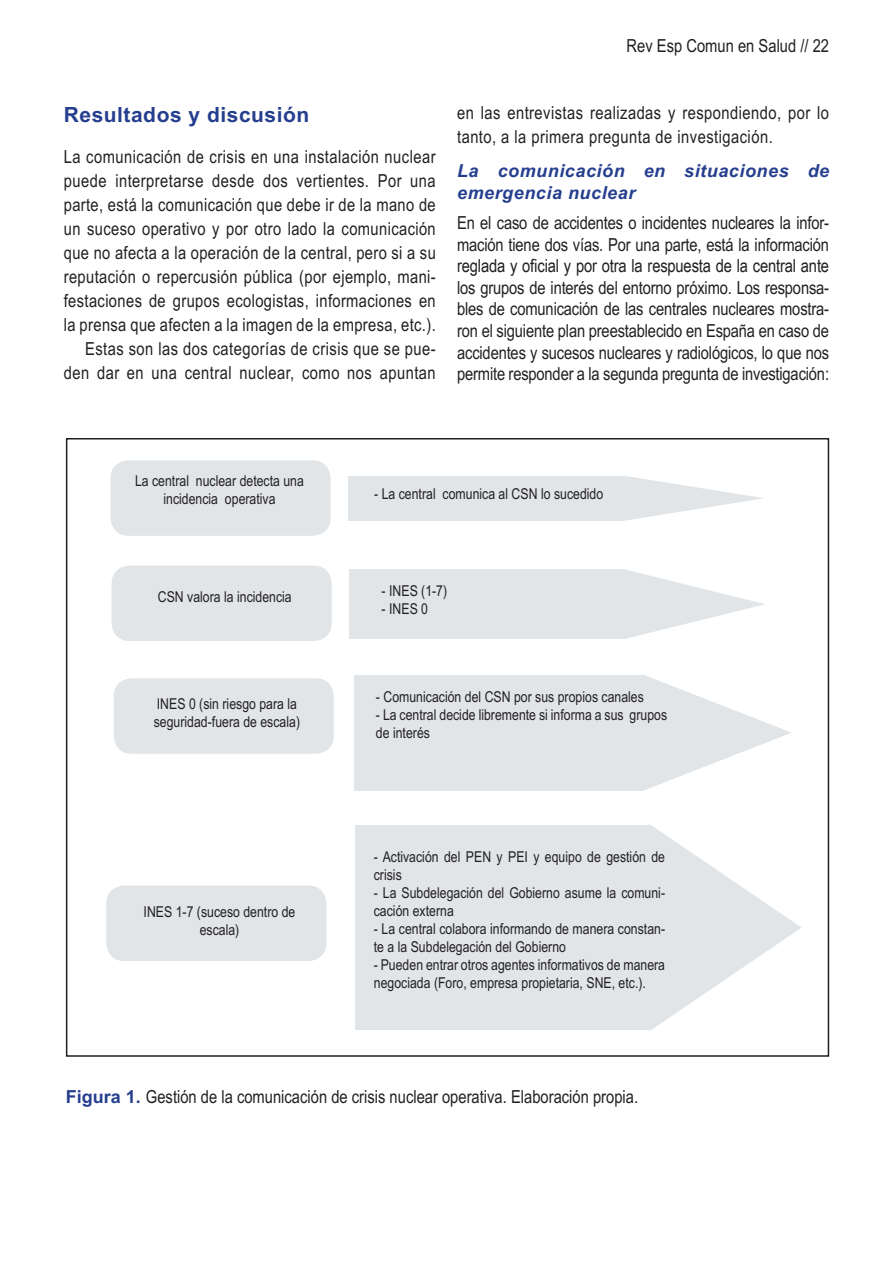
<style>
.page{position:relative;width:893px;height:1263px;background:#fff}
.page>*{position:absolute;margin:0;border:0;box-sizing:border-box;transform-origin:0 0}
.t1{font:21px "Arial Bold MT2";letter-spacing:.025em;color:#253f8e}
.t2{font:18px/24px "Arial Narrow 2";letter-spacing:.02em;color:#231f20;text-align:justify}
.t3{font:18px "Arial Narrow 2";color:#231f20}
.t4{font:italic 700 18px/21.6px "Arial";letter-spacing:.03em;color:#253f8e}
.t5{font:15px/18px "Arial Narrow 2";color:#231f20}
.s1{font-family:"Arial Narrow"}
.s2{font-family:"Arial Bold MT2";color:#253f8e}
</style>
<div class="page">
<svg style="left:649px;top:824px;width:152px;height:207px"></svg>
<div style="left:355px;top:825px;width:296px;height:205px;background:#e1e5e8"></div>
<svg style="left:624px;top:476px;width:140px;height:45px"></svg>
<div style="left:349px;top:476px;width:275px;height:45px;background:#e1e5e8"></div>
<div style="left:111px;top:460px;width:220px;height:76px;background:#e1e5e8;border-radius:18px"></div>
<div style="left:112px;top:566px;width:220px;height:75px;background:#e1e5e8;border-radius:18px"></div>
<div style="left:114px;top:678px;width:220px;height:76px;background:#e1e5e8;border-radius:18px"></div>
<div style="left:106px;top:885px;width:220px;height:76px;background:#e1e5e8;border-radius:18px"></div>
<svg style="left:623px;top:569px;width:142px;height:70px"></svg>
<div style="left:349px;top:570px;width:276px;height:69px;background:#e1e5e8"></div>
<svg style="left:642px;top:675px;width:149px;height:116px"></svg>
<div style="left:354px;top:675px;width:290px;height:115px;background:#e1e5e8"></div>
<p class="t1" style="left:64px;top:101px;width:247px">Resultados y discusión</p>
<p class="t2" style="left:64px;top:144px;width:374px">La comunicación de crisis en una instalación nuclear puede interpretarse desde dos vertientes. Por una parte, está la comunicación que debe ir de la mano de un suceso operativo y por otro lado la comunicación que no afecta a la operación de la central, pero si a su reputación o repercusión pública (por ejemplo, mani&shy;festaciones de grupos ecologistas, informaciones en la prensa que afecten a la imagen de la empresa, etc.).</p>
<p class="t2" style="left:64px;top:336px;width:374px;text-align:right">Estas son las dos categorías de crisis que se pue&shy;den dar en una central nuclear, como nos apuntan</p>
<p class="t3" style="left:626px;top:33px;width:204px">Rev Esp Comun en Salud // 22</p>
<p class="t2" style="left:457px;top:100px;width:373px">en las entrevistas realizadas y respondiendo, por lo tanto, a la primera pregunta de investigación.</p>
<p class="t4" style="left:457px;top:161px;width:374px">La comunicación en situaciones de emergencia nuclear</p>
<p class="t2" style="left:457px;top:211px;width:374px;line-height:21.6px">En el caso de accidentes o incidentes nucleares la infor&shy;mación tiene dos vías. Por una parte, está la información <span class="s1">reglada y oficial y por otra la respuesta de la central ante </span>los grupos de interés del entorno próximo. Los responsa&shy;bles de comunicación de las centrales nucleares mostra&shy;ron el siguiente plan preestablecido en España en caso de accidentes y sucesos nucleares y radiológicos, lo que nos permite responder a la segunda pregunta de investigación:</p>
<p class="t5" style="left:135px;top:471px;width:170px;text-align:center">La central nuclear detecta una incidencia operativa</p>
<p class="t5" style="left:158px;top:587px;width:135px">CSN valora la incidencia</p>
<p class="t5" style="left:154px;top:694px;width:148px">INES 0 (sin riesgo para la seguridad-fuera de escala)</p>
<p class="t5" style="left:144px;top:902px;width:153px;text-align:center">INES 1-7 (suceso dentro de escala)</p>
<p class="t5" style="left:374px;top:484px;width:231px">- La central comunica al CSN lo sucedido</p>
<p class="t5" style="left:382px;top:581px;width:67px">- INES (1-7)</p>
<p class="t5" style="left:382px;top:599px;width:48px">- INES 0</p>
<p class="t5" style="left:376px;top:687px;width:269px">- Comunicación del CSN por sus propios canales</p>
<p class="t5" style="left:376px;top:705px;width:293px">- La central decide libremente si informa a sus grupos de interés</p>
<p class="t5" style="left:374px;top:847px;width:293px">- Activación del PEN y PEI y equipo de gestión de crisis</p>
<p class="t5" style="left:374px;top:883px;width:293px">- La Subdelegación del Gobierno asume la comuni&shy;cación externa</p>
<p class="t5" style="left:374px;top:919px;width:293px">- La central colabora informando de manera constan&shy;te a la Subdelegación del Gobierno</p>
<p class="t5" style="left:374px;top:955px;width:293px">- Pueden entrar otros agentes informativos de manera negociada (Foro, empresa propietaria, SNE, etc.).</p>
<p class="t3" style="left:66px;top:1083px;width:574px"><span class="s2">Figura 1.</span> Gestión de la comunicación de crisis nuclear operativa. Elaboración propia.</p>
</div>
